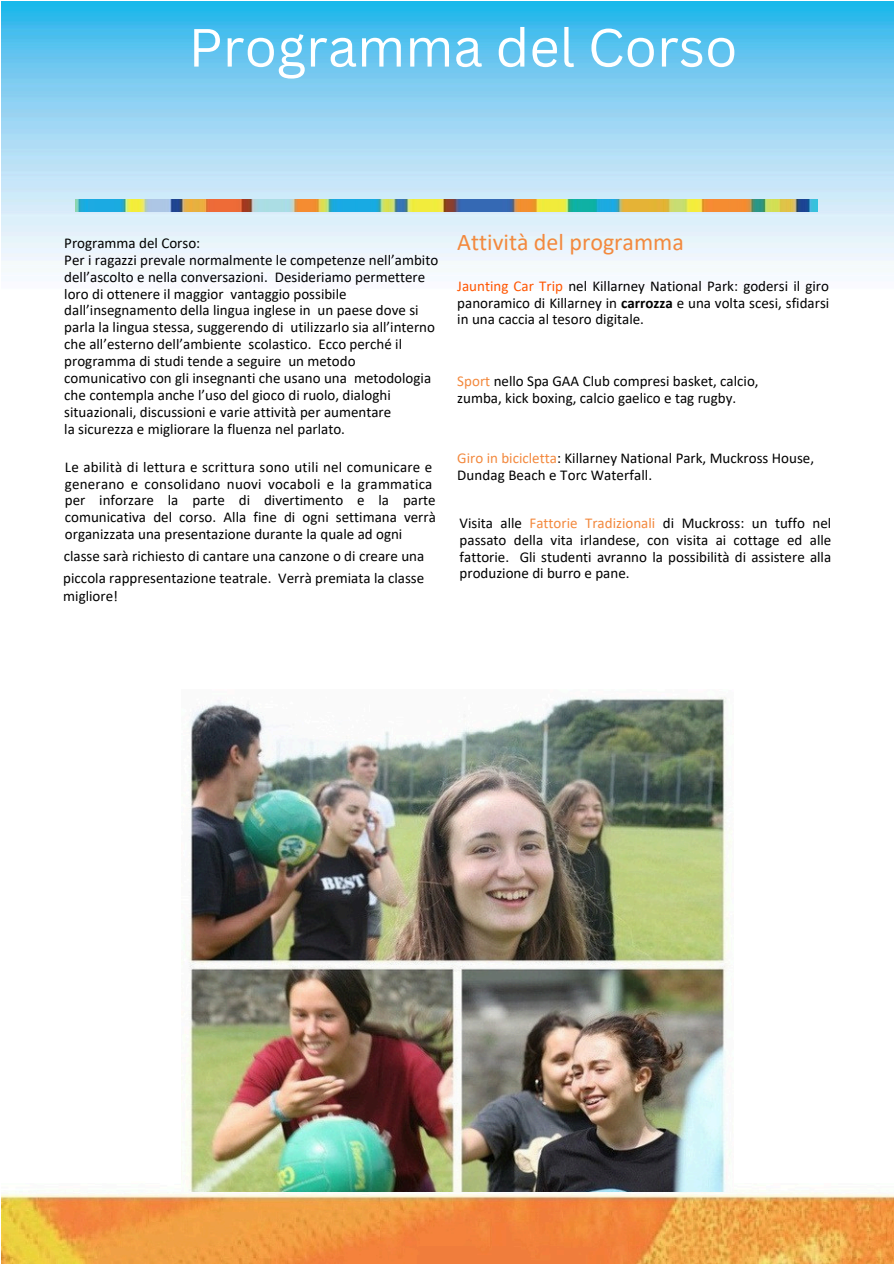
<style>
.page{position:relative;width:894px;height:1264px;background:#fff}
.page>*{position:absolute;margin:0;border:0;box-sizing:border-box;transform-origin:0 0}
.t1{font:52.5px "Canva Sans";color:#fff}
.t2{font:24px "Calibri";color:#f3893e}
.t3{font:15px/17px "Calibri";color:#000}
.s1{color:#f50}
.s2{font-weight:700}
.s3{color:#f3893e}
</style>
<div class="page">
<img style="left:1px;top:2px;width:892px;height:1261px">
<img style="left:76px;top:199px;width:741px;height:12px">
<img style="left:181px;top:689px;width:552px;height:502px">
<p class="t1" style="left:188px;top:10px;width:550px">Programma del Corso</p>
<h2 class="t3" style="left:64px;top:235px;width:375px">Programma del Corso:<br>Per i ragazzi prevale normalmente le competenze nell’ambito dell’ascolto e nella conversazioni. Desideriamo permettere loro di ottenere il maggior vantaggio possibile dall’insegnamento della lingua inglese in un paese dove si parla la lingua stessa, suggerendo di utilizzarlo sia all’interno che all’esterno dell’ambiente scolastico. Ecco perché il programma di studi tende a seguire un metodo comunicativo con gli insegnanti che usano una metodologia che contempla anche l’uso del gioco di ruolo, dialoghi situazionali, discussioni e varie attività per aumentare<br>la sicurezza e migliorare la fluenza nel parlato.</h2>
<p class="t3" style="left:65px;top:459px;width:372px">Le abilità di lettura e scrittura sono utili nel comunicare e generano e consolidano nuovi vocaboli e la grammatica per inforzare la parte di divertimento e la parte comunicativa del corso. Alla fine di ogni settimana verrà organizzata una presentazione durante la quale ad ogni</p>
<p class="t3" style="left:64px;top:549px;width:362px">classe sarà richiesto di cantare una canzone o di creare una</p>
<p class="t3" style="left:63px;top:569px;width:362px;line-height:18px">piccola rappresentazione teatrale. Verrà premiata la classe migliore!</p>
<p class="t2" style="left:457px;top:232px;width:228px">Attività del programma</p>
<p class="t3" style="left:457px;top:278px;width:373px;text-align:justify"><span class="s1">Jaunting Car Trip</span> nel Killarney National Park: godersi il giro panoramico di Killarney in <span class="s2">carrozza</span> e una volta scesi, sfidarsi in una caccia al tesoro digitale.</p>
<p class="t3" style="left:457px;top:374px;width:303px"><span class="s3">Sport</span> nello Spa GAA Club compresi basket, calcio, zumba, kick boxing, calcio gaelico e tag rugby.</p>
<p class="t3" style="left:457px;top:451px;width:358px"><span class="s3">Giro in bicicletta</span>: Killarney National Park, Muckross House,<br>Dundag Beach e Torc Waterfall.</p>
<p class="t3" style="left:459px;top:515px;width:373px;text-align:justify">Visita alle <span class="s3">Fattorie Tradizionali</span> di Muckross: un tuffo nel passato della vita irlandese, con visita ai cottage ed alle fattorie. Gli studenti avranno la possibilità di assistere alla produzione di burro e pane.</p>
</div>
